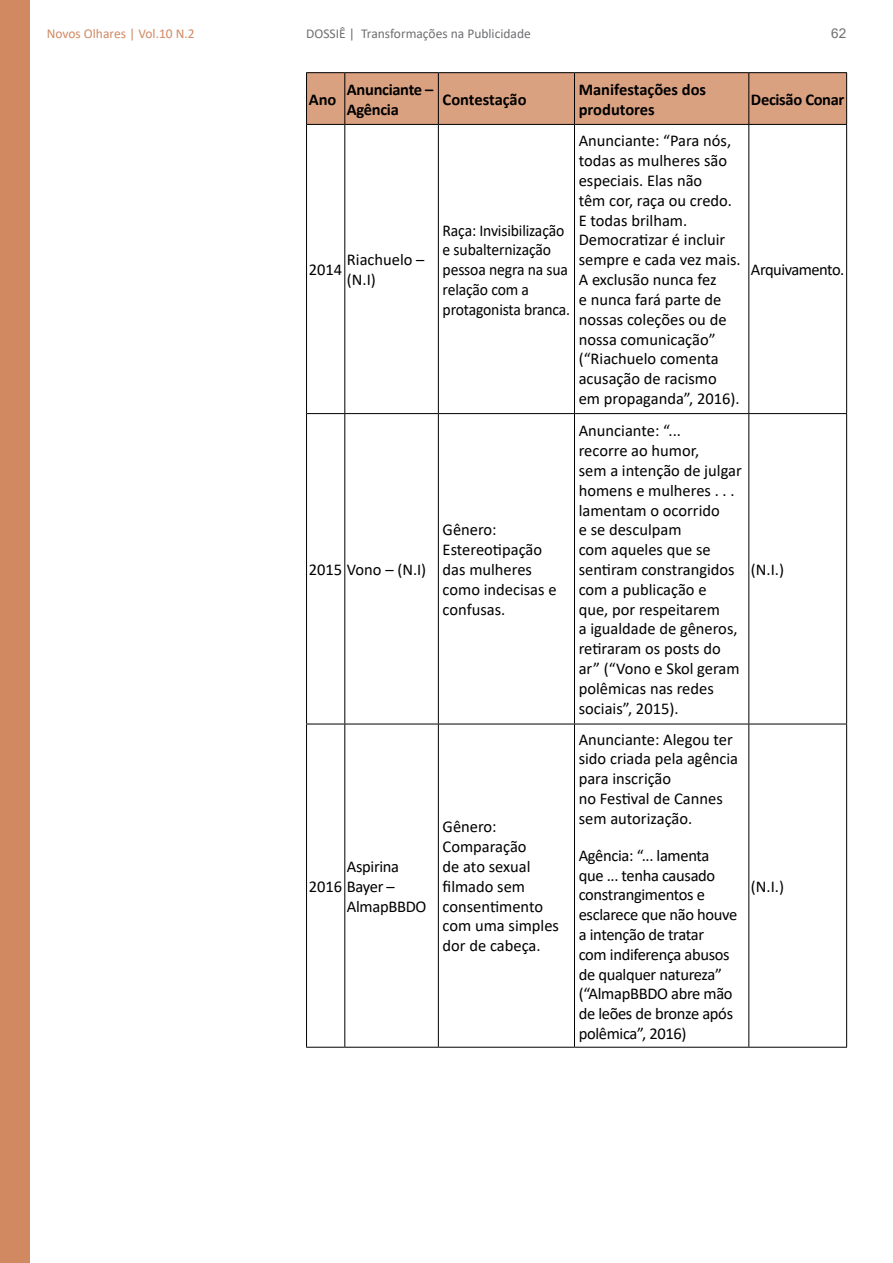
<style>
.page{position:relative;width:893px;height:1263px;background:#fff}
.page>*{position:absolute;margin:0;border:0;box-sizing:border-box;transform-origin:0 0}
.t1{font:16.5px/19.8px "Calibri";color:#000}
.t2{font:16.5px/19.8px "Calibri";letter-spacing:-.02em;color:#000}
.t3{font:16.5px/19.8px "Calibri";color:#000;scale:.95 1}
.t4{font:700 16.5px/19.8px "Calibri";letter-spacing:-.01em;color:#000}
.t5{font:16.5px "Calibri";letter-spacing:-.03em;color:#000}
.t6{font:13.5px "Calibri";color:#6e6f71}
.t7{font:13.5px "Calibri";color:#d18962}
.t8{font:13.5px "Arial";color:#706f6f}
</style>
<div class="page">
<div style="left:0;top:0;width:30px;height:1263px;background:#d18962"></div>
<div style="left:307px;top:73px;width:539px;height:51px;background:#daa181"></div>
<hr style="left:306px;top:72px;width:39px;height:1px;background:#000">
<hr style="left:306px;top:73px;width:1px;height:51px;background:#000">
<hr style="left:345px;top:72px;width:93px;height:1px;background:#000">
<hr style="left:344px;top:73px;width:1px;height:51px;background:#000">
<hr style="left:438px;top:72px;width:136px;height:1px;background:#000">
<hr style="left:438px;top:73px;width:1px;height:51px;background:#000">
<hr style="left:574px;top:72px;width:175px;height:1px;background:#000">
<hr style="left:574px;top:73px;width:1px;height:51px;background:#000">
<hr style="left:749px;top:72px;width:98px;height:1px;background:#000">
<hr style="left:748px;top:73px;width:1px;height:51px;background:#000">
<hr style="left:846px;top:73px;width:1px;height:51px;background:#000">
<hr style="left:306px;top:125px;width:1px;height:288px;background:#000">
<hr style="left:344px;top:125px;width:1px;height:288px;background:#000">
<hr style="left:438px;top:125px;width:1px;height:288px;background:#000">
<hr style="left:574px;top:125px;width:1px;height:288px;background:#000">
<hr style="left:748px;top:125px;width:1px;height:288px;background:#000">
<hr style="left:846px;top:125px;width:1px;height:288px;background:#000">
<hr style="left:306px;top:413px;width:39px;height:1px;background:#000">
<hr style="left:306px;top:414px;width:1px;height:310px;background:#000">
<hr style="left:345px;top:413px;width:93px;height:1px;background:#000">
<hr style="left:344px;top:414px;width:1px;height:310px;background:#000">
<hr style="left:438px;top:413px;width:136px;height:1px;background:#000">
<hr style="left:438px;top:414px;width:1px;height:310px;background:#000">
<hr style="left:574px;top:413px;width:175px;height:1px;background:#000">
<hr style="left:574px;top:414px;width:1px;height:310px;background:#000">
<hr style="left:749px;top:413px;width:98px;height:1px;background:#000">
<hr style="left:748px;top:414px;width:1px;height:310px;background:#000">
<hr style="left:846px;top:414px;width:1px;height:310px;background:#000">
<hr style="left:306px;top:724px;width:39px;height:1px;background:#000">
<hr style="left:306px;top:724px;width:1px;height:323px;background:#000">
<hr style="left:345px;top:724px;width:93px;height:1px;background:#000">
<hr style="left:344px;top:724px;width:1px;height:323px;background:#000">
<hr style="left:438px;top:724px;width:136px;height:1px;background:#000">
<hr style="left:438px;top:724px;width:1px;height:323px;background:#000">
<hr style="left:574px;top:724px;width:175px;height:1px;background:#000">
<hr style="left:574px;top:724px;width:1px;height:323px;background:#000">
<hr style="left:749px;top:724px;width:98px;height:1px;background:#000">
<hr style="left:748px;top:724px;width:1px;height:323px;background:#000">
<hr style="left:846px;top:724px;width:1px;height:323px;background:#000">
<hr style="left:306px;top:1047px;width:39px;height:1px;background:#000">
<hr style="left:345px;top:1047px;width:93px;height:1px;background:#000">
<hr style="left:438px;top:1047px;width:136px;height:1px;background:#000">
<hr style="left:574px;top:1047px;width:175px;height:1px;background:#000">
<hr style="left:749px;top:1047px;width:98px;height:1px;background:#000">
<hr style="left:306px;top:124px;width:39px;height:1px;background:#000">
<hr style="left:345px;top:124px;width:93px;height:1px;background:#000">
<hr style="left:438px;top:124px;width:136px;height:1px;background:#000">
<hr style="left:574px;top:124px;width:175px;height:1px;background:#000">
<hr style="left:749px;top:124px;width:98px;height:1px;background:#000">
<p class="t7" style="left:47px;top:24px;width:150px">Novos Olhares | Vol.10 N.2</p>
<p class="t6" style="left:306px;top:24px;width:226px">DOSSIÊ | Transformações na Publicidade</p>
<p class="t8" style="left:831px;top:24px;width:17px">62</p>
<p class="t4" style="left:309px;top:89px;width:29px">Ano</p>
<p class="t4" style="left:347px;top:79px;width:88px">Anunciante –<br>Agência</p>
<p class="t4" style="left:443px;top:89px;width:86px">Contestação</p>
<p class="t4" style="left:579px;top:79px;width:129px">Manifestações dos produtores</p>
<p class="t4" style="left:751px;top:89px;width:95px">Decisão Conar</p>
<p class="t1" style="left:309px;top:259px;width:35px">2014</p>
<p class="t1" style="left:347px;top:249px;width:79px">Riachuelo – (N.I)</p>
<p class="t1" style="left:309px;top:559px;width:119px">2015 Vono – (N.I)</p>
<p class="t2" style="left:347px;top:856px;width:54px">Aspirina</p>
<p class="t2" style="left:347px;top:896px;width:81px">AlmapBBDO</p>
<p class="t2" style="left:309px;top:876px;width:88px">2016 Bayer –</p>
<p class="t3" style="left:443px;top:220px;width:136px">Raça: Invisibilização e subalternização pessoa negra na sua relação com a protagonista branca.</p>
<p class="t1" style="left:443px;top:520px;width:115px">Gênero:<br>Estereotipação das mulheres como indecisas e confusas.</p>
<p class="t1" style="left:443px;top:816px;width:118px">Gênero:<br>Comparação<br>de ato sexual filmado sem consentimento com uma simples dor de cabeça.</p>
<p class="t1" style="left:579px;top:131px;width:164px">Anunciante: “Para nós, todas as mulheres são especiais. Elas não<br>têm cor, raça ou credo.<br>E todas brilham.<br>Democratizar é incluir sempre e cada vez mais.<br>A exclusão nunca fez<br>e nunca fará parte de nossas coleções ou de nossa comunicação” (“Riachuelo comenta acusação de racismo em propaganda”, 2016).</p>
<p class="t1" style="left:579px;top:421px;width:165px">Anunciante: “...<br>recorre ao humor,<br>sem a intenção de julgar homens e mulheres . . . lamentam o ocorrido<br>e se desculpam<br>com aqueles que se sentiram constrangidos com a publicação e<br>que, por respeitarem<br>a igualdade de gêneros, retiraram os posts do ar” (“Vono e Skol geram polêmicas nas redes sociais”, 2015).</p>
<p class="t1" style="left:579px;top:729px;width:161px">Anunciante: Alegou ter sido criada pela agência para inscrição<br>no Festival de Cannes sem autorização.</p>
<p class="t2" style="left:579px;top:845px;width:160px">Agência: “... lamenta que ... tenha causado constrangimentos e esclarece que não houve a intenção de tratar<br>com indiferença abusos de qualquer natureza” (“AlmapBBDO abre mão de leões de bronze após polêmica”, 2016)</p>
<p class="t5" style="left:751px;top:258px;width:95px">Arquivamento.</p>
<p class="t1" style="left:751px;top:559px;width:35px">(N.I.)</p>
<p class="t1" style="left:751px;top:876px;width:35px">(N.I.)</p>
</div>
